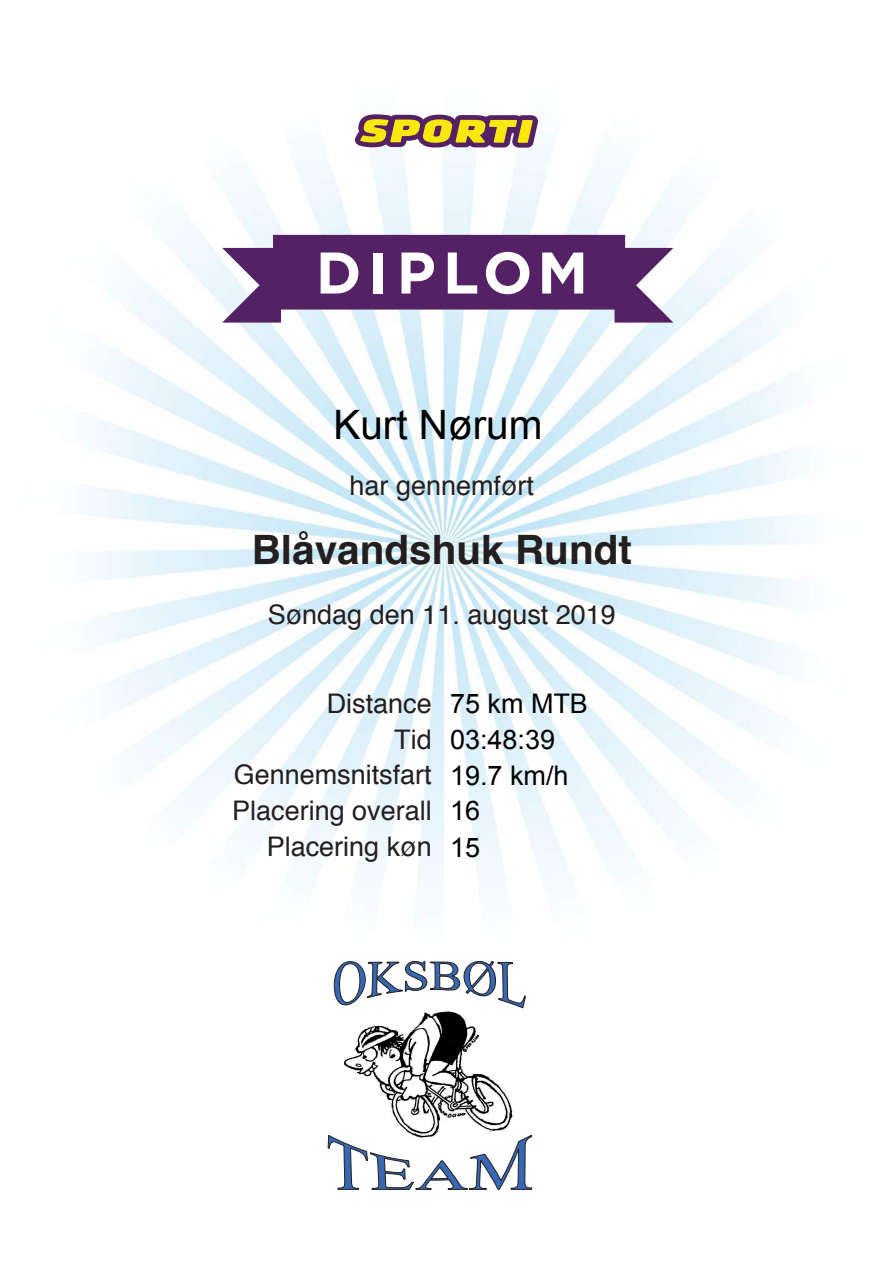
<style>
.page{position:relative;width:893px;height:1263px;background:#fff}
.page>*{position:absolute;margin:0;border:0;box-sizing:border-box;transform-origin:0 0}
.t1{font:700 58.5px "Gotham";letter-spacing:.12em;color:#fff}
.t2{font:700 40.5px "Helvetica";color:#231f20}
.t3{font:40.5px "Arial";color:#000}
.t4{font:27px/36px "Helvetica";color:#231f20;text-align:right}
.t5{font:27px/37.5px "Arial";color:#000}
</style>
<div class="page">
<img style="left:83px;top:121px;width:729px;height:1069px">
<svg style="left:355px;top:114px;width:183px;height:34px;background:#ac8c54"></svg>
<svg style="left:222px;top:235px;width:451px;height:88px;background:#764f85"></svg>
<img style="left:310px;top:1010px;width:246px;height:136px">
<svg style="left:327px;top:884px;width:205px;height:306px"></svg>
<h1 class="t1" style="left:316px;top:239px;width:274px">DIPLOM</h1>
<h2 class="t3" style="left:333px;top:402px;width:211px">Kurt Nørum</h2>
<p class="t4" style="left:350px;top:468px;width:186px">har gennemført</p>
<h2 class="t2" style="left:252px;top:517px;width:382px">Blåvandshuk Rundt</h2>
<p class="t4" style="left:268px;top:597px;width:350px">Søndag den 11. august 2019</p>
<p class="t4" style="left:232px;top:686px;width:201px">Distance<br>Tid<br>Gennemsnitsfart<br>Placering overall<br>Placering køn</p>
<p class="t5" style="left:450px;top:685px;width:139px">75 km MTB</p>
<p class="t5" style="left:450px;top:722px;width:120px;line-height:36px">03:48:39<br>19.7 km/h</p>
<p class="t5" style="left:450px;top:791px;width:32px">16<br>15</p>
</div>
